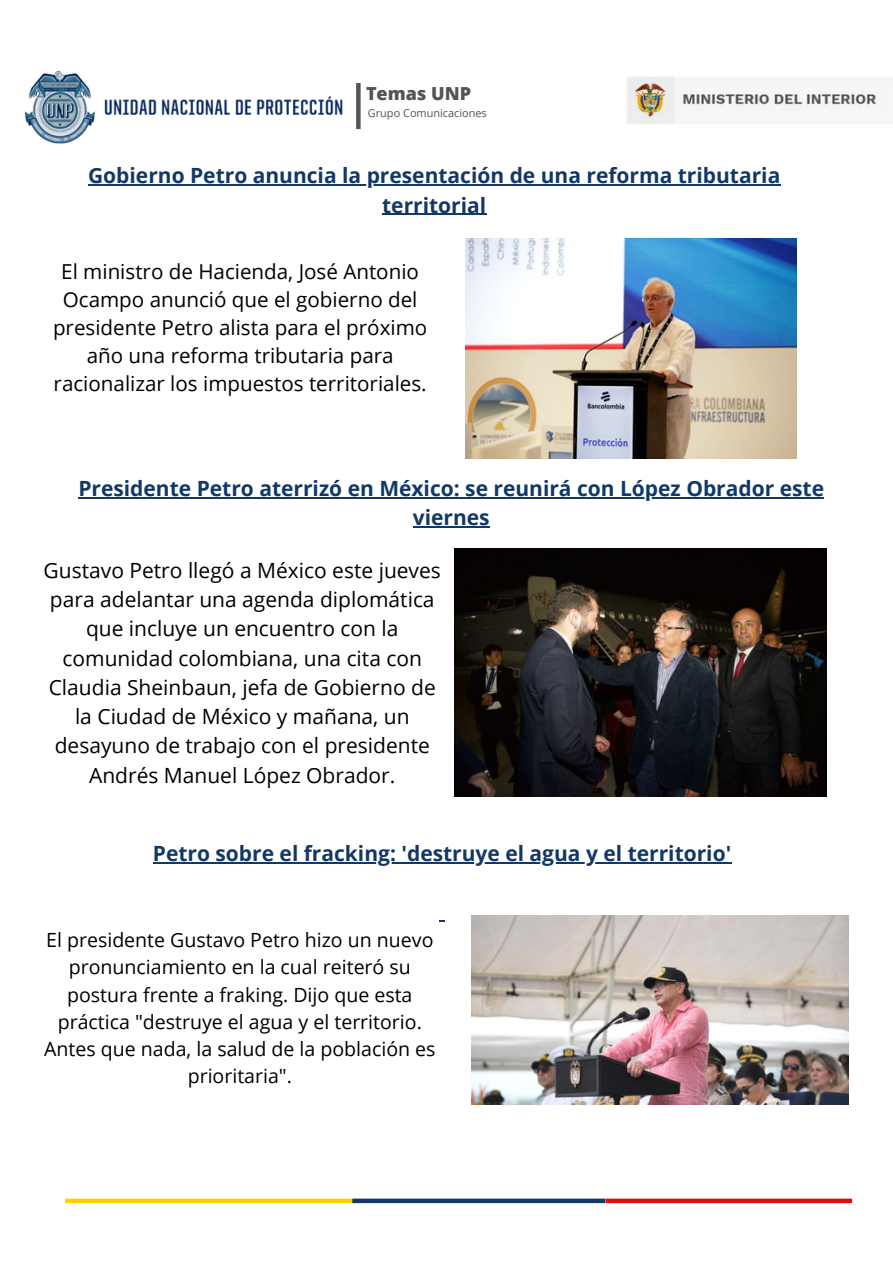
<style>
.page{position:relative;width:893px;height:1264px;background:#fff}
.page>*{position:absolute;margin:0;border:0;box-sizing:border-box;transform-origin:0 0}
.t1{font:21px/29.2px "Open Sans";color:#000;text-align:center}
.t2{font:700 21px/29.2px "Open Sans";color:#123867;text-align:center}
.t3{font:20.55px/28px "Open Sans";color:#000;text-align:center}
.t4{font:19.5px/27.3px "Open Sans";color:#000;text-align:center}
.t5{font:800 18px "Open Sans";color:#545454}
.t6{font:10.95px "Open Sans";color:#545454}
</style>
<div class="page">
<img style="left:24px;top:71px;width:319px;height:73px">
<img style="left:627px;top:77px;width:253px;height:47px">
<svg style="left:356px;top:83px;width:4px;height:46px"></svg>
<div style="left:65px;top:1198px;width:289px;height:5px;background:#ffd006"></div>
<div style="left:352px;top:1198px;width:253px;height:5px;background:#123867"></div>
<div style="left:605px;top:1198px;width:247px;height:5px;background:#db0f0f"></div>
<img style="left:465px;top:238px;width:331px;height:221px">
<img style="left:454px;top:548px;width:372px;height:249px">
<img style="left:471px;top:915px;width:377px;height:189px">
<hr style="left:78px;top:497px;width:746px;height:1px;background:#123867">
<hr style="left:413px;top:526px;width:76px;height:1px;background:#123867">
<hr style="left:88px;top:185px;width:692px;height:1px;background:#123867">
<hr style="left:382px;top:214px;width:104px;height:1px;background:#123867">
<hr style="left:153px;top:862px;width:578px;height:1px;background:#123867">
<p class="t5" style="left:366px;top:81px;width:107px">Temas UNP</p>
<p class="t6" style="left:368px;top:105px;width:120px">Grupo Comunicaciones</p>
<p class="t2" style="left:88px;top:161px;width:693px">Gobierno Petro anuncia la presentación de una reforma tributaria territorial</p>
<p class="t3" style="left:53px;top:257px;width:376px">El ministro de Hacienda, José Antonio Ocampo anunció que el gobierno del presidente Petro alista para el próximo año una reforma tributaria para racionalizar los impuestos territoriales.</p>
<p class="t2" style="left:78px;top:473px;width:747px">Presidente Petro aterrizó en México: se reunirá con López Obrador este viernes</p>
<p class="t1" style="left:44px;top:555px;width:399px">Gustavo Petro llegó a México este jueves para adelantar una agenda diplomática que incluye un encuentro con la comunidad colombiana, una cita con Claudia Sheinbaun, jefa de Gobierno de la Ciudad de México y mañana, un desayuno de trabajo con el presidente Andrés Manuel López Obrador.</p>
<p class="t2" style="left:153px;top:838px;width:580px">Petro sobre el fracking: 'destruye el agua y el territorio'</p>
<p class="t4" style="left:44px;top:925px;width:393px">El presidente Gustavo Petro hizo un nuevo pronunciamiento en la cual reiteró su postura frente a fraking. Dijo que esta práctica "destruye el agua y el territorio.<br>Antes que nada, la salud de la población es prioritaria".</p>
</div>
